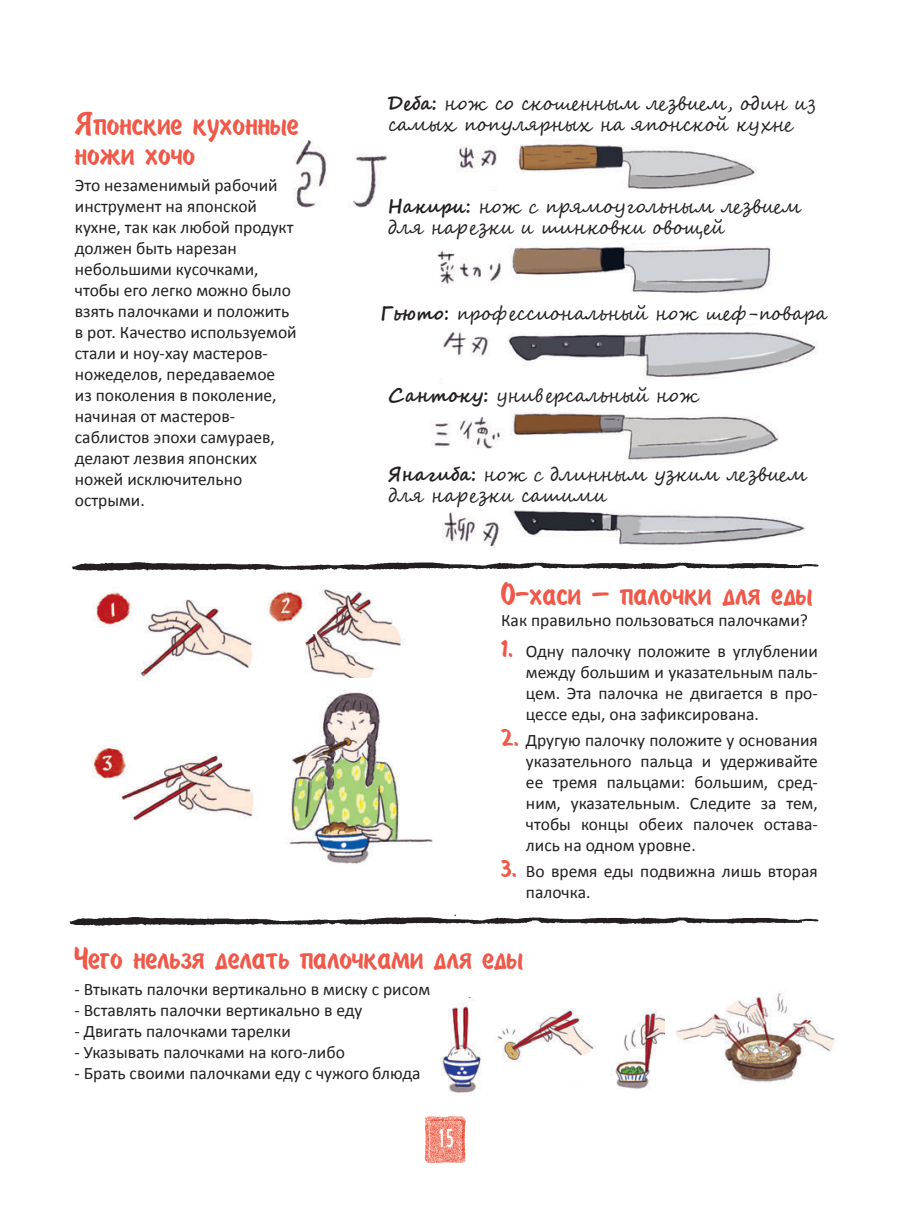
<style>
.page{position:relative;width:918px;height:1216px;background:#fff}
.page>*{position:absolute;margin:0;border:0;box-sizing:border-box;transform-origin:0 0}
.t1{font:29.75px/29.8px "Painter";letter-spacing:.02em;color:#f05949}
.t2{font:25.2px "Local Brewery Four";color:#fff}
.t3{font:19.25px/21px "Segoe Script";color:#231f20;scale:.95 1}
.t4{font:17.5px/21px "Calibri";color:#231f20;text-align:justify}
.s1{font-weight:700}
.s2{font-family:"Painter";font-size:22.75px;color:#f05949}
</style>
<div class="page">
<img style="left:305px;top:587px;width:100px;height:91px">
<img style="left:119px;top:753px;width:135px;height:68px">
<img style="left:136px;top:599px;width:117px;height:81px">
<img style="left:289px;top:690px;width:144px;height:174px">
<img style="left:510px;top:243px;width:262px;height:51px">
<img style="left:437px;top:250px;width:64px;height:35px">
<img style="left:92px;top:591px;width:41px;height:37px">
<img style="left:92px;top:745px;width:43px;height:36px">
<img style="left:267px;top:587px;width:49px;height:46px">
<img style="left:442px;top:512px;width:60px;height:36px">
<img style="left:517px;top:142px;width:240px;height:47px">
<img style="left:456px;top:146px;width:41px;height:26px">
<img style="left:510px;top:409px;width:269px;height:53px">
<img style="left:431px;top:416px;width:74px;height:33px">
<img style="left:508px;top:324px;width:310px;height:56px">
<img style="left:439px;top:330px;width:51px;height:54px">
<img style="left:513px;top:510px;width:292px;height:38px">
<img style="left:294px;top:140px;width:94px;height:68px">
<img style="left:441px;top:997px;width:224px;height:96px">
<img style="left:676px;top:993px;width:159px;height:90px">
<svg style="left:69px;top:914px;width:749px;height:11px"></svg>
<svg style="left:72px;top:562px;width:746px;height:9px"></svg>
<img style="left:425px;top:1116px;width:34px;height:47px">
<img style="left:429px;top:1118px;width:34px;height:41px">
<img style="left:425px;top:1123px;width:31px;height:39px">
<h1 class="t1" style="left:75px;top:110px;width:225px">Японские кухонные ножи хоœо</h1>
<p class="t4" style="left:75px;top:174px;width:223px;text-align:left">Это незаменимый рабочий инструмент на японской кухне, так как любой продукт должен быть нарезан небольшими кусочками, чтобы его легко можно было взять палочками и положить в рот. Качество используемой стали и ноу-хау мастеров&shy;ножеделов, передаваемое<br>из поколения в поколение, начиная от мастеров&shy;саблистов эпохи самураев, делают лезвия японских ножей исключительно острыми.</p>
<p class="t3" style="left:388px;top:93px;width:452px"><span class="s1">Деба:</span> нож со скошенным лезвием, один из самых популярных на японской кухне</p>
<p class="t3" style="left:388px;top:196px;width:437px"><span class="s1">Накири:</span> нож с прямоугольным лезвием для нар езки и шинковки овощей</p>
<p class="t3" style="left:380px;top:303px;width:473px"><span class="s1">Гьюто:</span> проф ессиональный нож шеф-повара</p>
<p class="t3" style="left:388px;top:385px;width:329px"><span class="s1">Сантоку:</span> унив ерсальный нож</p>
<p class="t3" style="left:388px;top:464px;width:443px"><span class="s1">Янагиба:</span> нож с длинным узким лезвием для нар езки сашими</p>
<h1 class="t1" style="left:501px;top:579px;width:313px">О-хаси — палоœки для еды</h1>
<p class="t4" style="left:501px;top:609px;width:308px">Как правильно пользоваться палочками?</p>
<p class="t4" style="left:526px;top:640px;width:293px;text-indent:-25px"><span class="s2">1.</span> Одну палочку положите в углублении между большим и указательным паль&shy;цем. Эта палочка не двигается в про&shy;цессе еды, она зафиксирована.</p>
<p class="t4" style="left:526px;top:729px;width:293px;text-indent:-25px"><span class="s2">2.</span> Другую палочку положите у основания указательного пальца и удерживайте ее тремя пальцами: большим, сред&shy;ним, указательным. Следите за тем, чтобы концы обеих палочек остава&shy;лись на одном уровне.</p>
<p class="t4" style="left:526px;top:860px;width:293px;text-indent:-25px"><span class="s2">3.</span> Во время еды подвижна лишь вторая палочка.</p>
<h1 class="t1" style="left:74px;top:944px;width:450px">Œего нельзя делать палоœками для еды</h1>
<p class="t4" style="left:74px;top:979px;width:357px">- Втыкать палочки вертикально в миску с рисом</p>
<p class="t4" style="left:74px;top:1000px;width:289px">- Вставлять палочки вертикально в еду</p>
<p class="t4" style="left:74px;top:1021px;width:218px">- Двигать палочками тарелки</p>
<p class="t4" style="left:74px;top:1042px;width:272px">- Указывать палочками на кого-либо</p>
<p class="t4" style="left:74px;top:1063px;width:348px">- Брать своими палочками еду с чужого блюда</p>
<h2 class="t2" style="left:438px;top:1123px;width:19px">15</h2>
</div>
